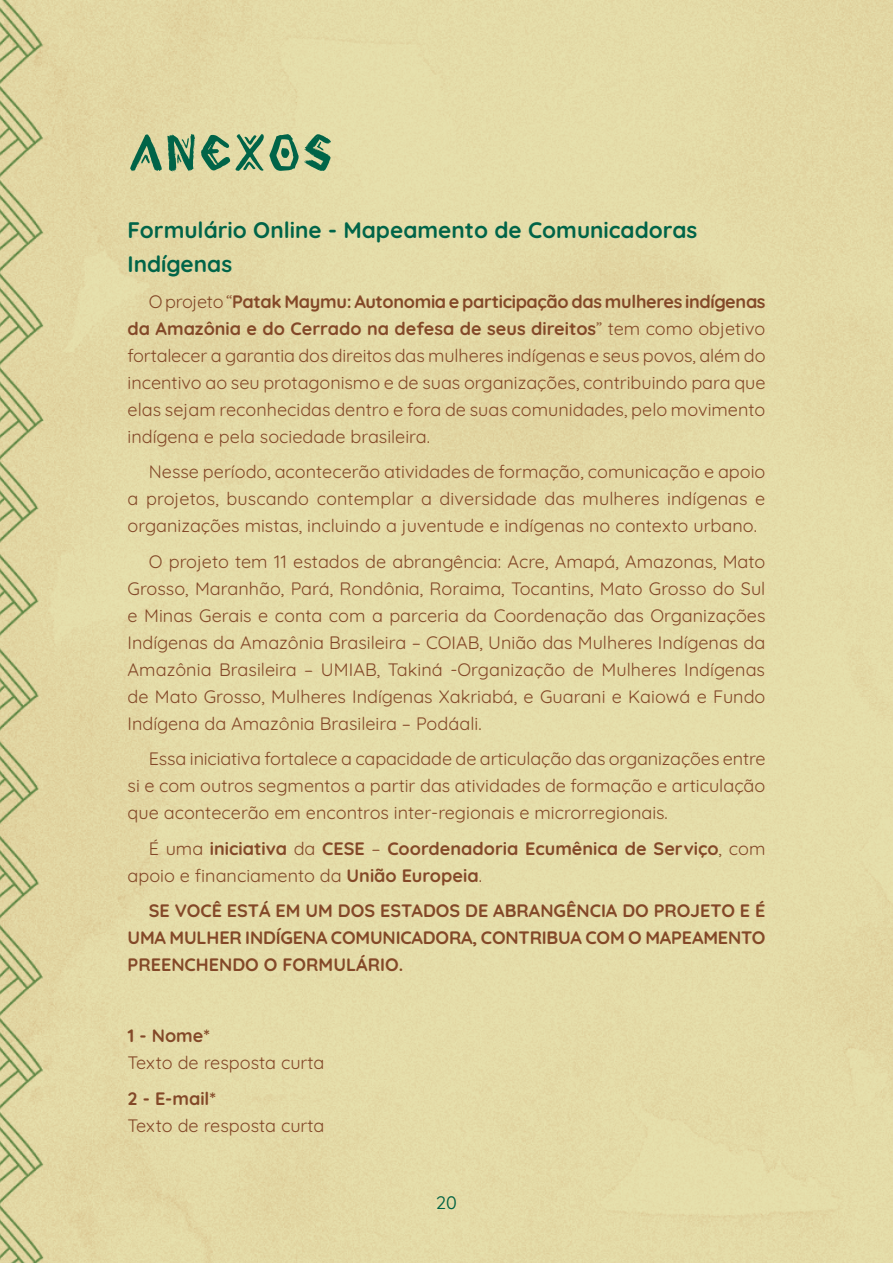
<style>
.page{position:relative;width:893px;height:1263px;background:#fff}
.page>*{position:absolute;margin:0;border:0;box-sizing:border-box;transform-origin:0 0}
.t1{font:54px "Cyber Kunha Carvao";color:#006448}
.t2{font:700 22.5px/33.8px "Quicksand";color:#006448}
.t3{font:18px/27px "Quicksand";color:#834828;text-align:justify}
.t4{font:700 18px/27px "Quicksand";color:#834828}
.t5{font:18px "Quicksand";color:#006448}
.s1{font-weight:700}
.s2{font-weight:400}
</style>
<div class="page">
<div style="left:55px;top:0;width:838px;height:1263px;background:#e4dba8"></div>
<img style="left:0;top:0;width:55px;height:923px">
<img style="left:0;top:923px;width:55px;height:340px">
<h1 class="t1" style="left:128px;top:128px;width:208px">ANEXOS</h1>
<p class="t2" style="left:128px;top:211px;width:571px">Formulário Online - Mapeamento de Comunicadoras<br>Indígenas</p>
<p class="t3" style="left:128px;top:286px;width:640px;text-indent:21px">O projeto “<span class="s1">Patak Maymu: Autonomia e participação das mulheres indígenas da Amazônia e do Cerrado na defesa de seus direitos</span>” tem como objetivo fortalecer a garantia dos direitos das mulheres indígenas e seus povos, além do incentivo ao seu protagonismo e de suas organizações, contribuindo para que elas sejam reconhecidas dentro e fora de suas comunidades, pelo movimento indígena e pela sociedade brasileira.</p>
<p class="t3" style="left:128px;top:456px;width:639px;text-indent:21px">Nesse período, acontecerão atividades de formação, comunicação e apoio a projetos, buscando contemplar a diversidade das mulheres indígenas e organizações mistas, incluindo a juventude e indígenas no contexto urbano.</p>
<p class="t3" style="left:128px;top:546px;width:639px;text-indent:21px">O projeto tem 11 estados de abrangência: Acre, Amapá, Amazonas, Mato Grosso, Maranhão, Pará, Rondônia, Roraima, Tocantins, Mato Grosso do Sul e Minas Gerais e conta com a parceria da Coordenação das Organizações Indígenas da Amazônia Brasileira – COIAB, União das Mulheres Indígenas da Amazônia Brasileira – UMIAB, Takiná -Organização de Mulheres Indígenas de Mato Grosso, Mulheres Indígenas Xakriabá, e Guarani e Kaiowá e Fundo Indígena da Amazônia Brasileira – Podáali.</p>
<p class="t3" style="left:128px;top:743px;width:640px;text-indent:21px">Essa iniciativa fortalece a capacidade de articulação das organizações entre si e com outros segmentos a partir das atividades de formação e articulação que acontecerão em encontros inter-regionais e microrregionais.</p>
<p class="t4" style="left:128px;top:833px;width:639px;text-indent:21px"><span class="s2">É uma</span> iniciativa <span class="s2">da</span> CESE <span class="s2">–</span> Coordenadoria Ecumênica de Serviço<span class="s2">, com apoio e financiamento da</span> União Europeia<span class="s2">.</span></p>
<p class="t4" style="left:128px;top:895px;width:639px;text-align:justify;text-indent:21px">SE VOCÊ ESTÁ EM UM DOS ESTADOS DE ABRANGÊNCIA DO PROJETO E É UMA MULHER INDÍGENA COMUNICADORA, CONTRIBUA COM O MAPEAMENTO PREENCHENDO O FORMULÁRIO.</p>
<p class="t4" style="left:128px;top:1020px;width:84px">1 - Nome*</p>
<p class="t3" style="left:128px;top:1047px;width:198px">Texto de resposta curta</p>
<p class="t4" style="left:128px;top:1083px;width:90px">2 - E-mail*</p>
<p class="t3" style="left:128px;top:1110px;width:198px">Texto de resposta curta</p>
<p class="t5" style="left:436px;top:1188px;width:22px">20</p>
</div>
